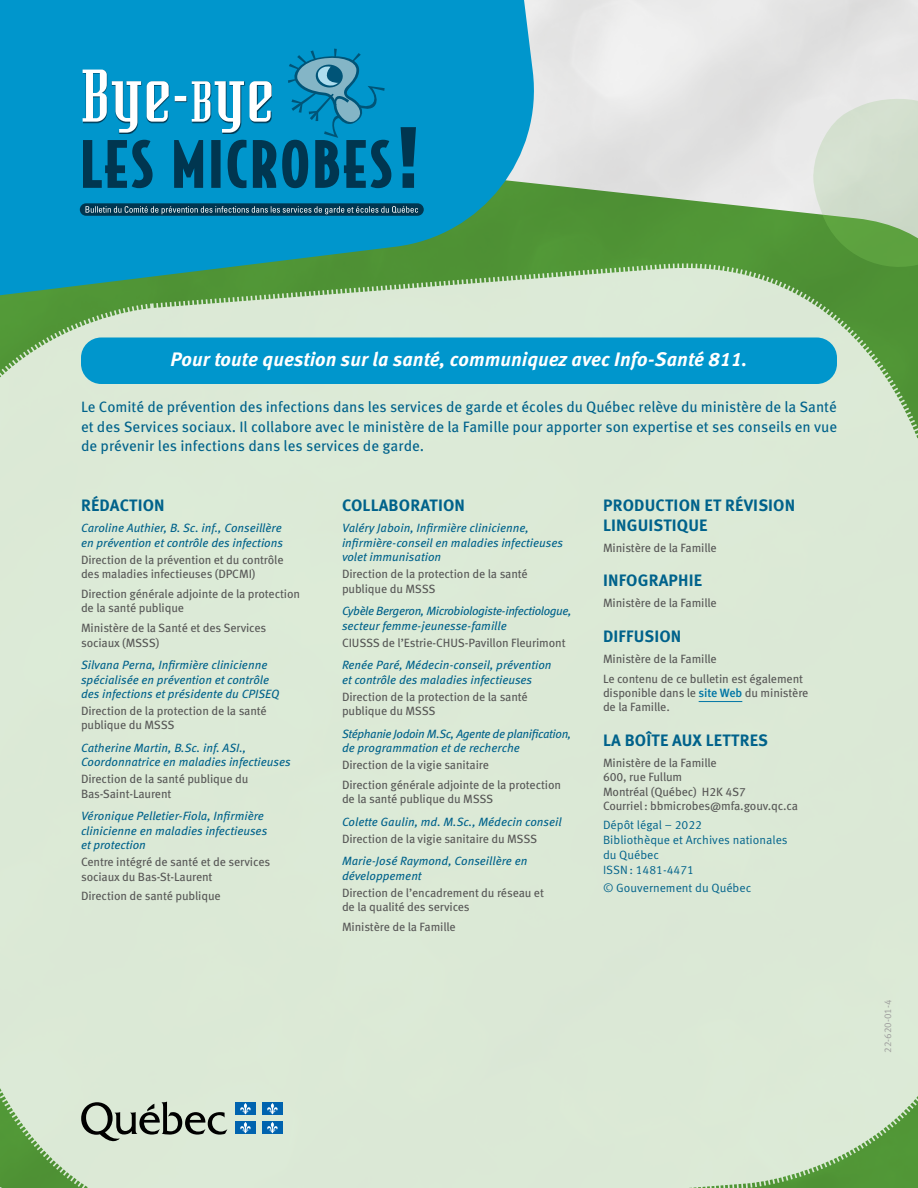
<style>
.page{position:relative;width:918px;height:1188px;background:#fff}
.page>*{position:absolute;margin:0;border:0;box-sizing:border-box;transform-origin:0 0}
.t1{font:italic 700 19.5px "Meta Pro";color:#fff}
.t2{font:700 16.5px/19.5px "Meta Pro";letter-spacing:.01em;color:#00628b}
.t3{font:15px/19.5px "Meta Pro";color:#00628b;text-align:justify}
.t4{font:12px/14.4px "Meta Pro";letter-spacing:-.01em;color:#575756}
.Non_du_collaborateur{font:italic 12px/14.4px "Meta Pro";color:#00628b}
.Non_du_collaborateur-2{font:italic 12px/14.4px "Meta Pro";letter-spacing:-.03em;color:#00628b}
.t5{font:12px/15px "Meta Pro Norm";color:#00628b}
.t6{font:9.75px "Meta Pro Norm";color:#9d9d9c}
.s1{font-weight:500;color:#0075a5}
</style>
<div class="page">
<svg style="left:543px;top:124px;width:269px;height:125px"></svg>
<svg style="left:0;top:0;width:543px;height:249px;fill:#0096cc"></svg>
<div style="left:0;top:262px;width:918px;height:926px;background:#dce9d6"></div>
<div style="left:80px;top:203px;width:344px;height:13px;background:#003650;border-radius:6px"></div>
<svg style="left:86px;top:206px;width:332px;height:8px"></svg>
<svg style="left:83px;top:49px;width:333px;height:139px"></svg>
<svg style="left:812px;top:97px;width:106px;height:180px"></svg>
<div style="left:81px;top:338px;width:756px;height:46px;background:#0096cc;border-radius:20px"></div>
<hr style="left:699px;top:701px;width:43px;height:1px;background:#0075a5">
<img style="left:60px;top:1081px;width:244px;height:74px">
<p class="t1" style="left:170px;top:344px;width:579px">Pour toute question sur la santé, communiquez avec Info-Santé 811.</p>
<p class="t3" style="left:81px;top:396px;width:758px">Le Comité de prévention des infections dans les services de garde et écoles du Québec relève du ministère de la Santé et des Services sociaux. Il collabore avec le ministère de la Famille pour apporter son expertise et ses conseils en vue de prévenir les infections dans les services de garde.</p>
<h3 class="t2" style="left:81px;top:495px;width:85px">RÉDACTION</h3>
<p class="Non_du_collaborateur" style="left:81px;top:520px;width:204px">Caroline Authier, B. Sc. inf., Conseillère en prévention et contrôle des infections</p>
<p class="t4" style="left:81px;top:552px;width:204px">Direction de la prévention et du contrôle des maladies infectieuses (DPCMI)</p>
<p class="t4" style="left:81px;top:586px;width:221px">Direction générale adjointe de la protection de la santé publique</p>
<p class="t4" style="left:81px;top:620px;width:187px">Ministère de la Santé et des Services sociaux (MSSS)</p>
<p class="Non_du_collaborateur" style="left:81px;top:657px;width:200px">Silvana Perna, Infirmière clinicienne spécialisée en prévention et contrôle des infections et présidente du CPISEQ</p>
<p class="t4" style="left:81px;top:703px;width:187px">Direction de la protection de la santé publique du MSSS</p>
<p class="Non_du_collaborateur" style="left:81px;top:740px;width:211px">Catherine Martin, B.Sc. inf. ASI.,<br>Coordonnatrice en maladies infectieuses</p>
<p class="t4" style="left:81px;top:771px;width:169px">Direction de la santé publique du<br>Bas-Saint-Laurent</p>
<p class="Non_du_collaborateur" style="left:81px;top:808px;width:188px">Véronique Pelletier-Fiola, Infirmière clinicienne en maladies infectieuses et protection</p>
<p class="t4" style="left:81px;top:854px;width:191px">Centre intégré de santé et de services sociaux du Bas-St-Laurent</p>
<p class="t4" style="left:81px;top:888px;width:141px">Direction de santé publique</p>
<h3 class="t2" style="left:342px;top:495px;width:124px">COLLABORATION</h3>
<p class="Non_du_collaborateur" style="left:342px;top:520px;width:223px">Valéry Jaboin, Infirmière clinicienne, infirmière-conseil en maladies infectieuses volet immunisation</p>
<p class="t4" style="left:342px;top:566px;width:187px">Direction de la protection de la santé publique du MSSS</p>
<p class="Non_du_collaborateur-2" style="left:342px;top:603px;width:231px">Cybèle Bergeron, Microbiologiste-infectiologue, secteur femme-jeunesse-famille</p>
<p class="t4" style="left:342px;top:634px;width:225px">CIUSSS de l’Estrie-CHUS-Pavillon Fleurimont</p>
<p class="Non_du_collaborateur" style="left:342px;top:657px;width:211px">Renée Paré, Médecin-conseil, prévention et contrôle des maladies infectieuses</p>
<p class="t4" style="left:342px;top:688px;width:187px">Direction de la protection de la santé publique du MSSS</p>
<p class="Non_du_collaborateur-2" style="left:342px;top:725px;width:231px">Stéphanie Jodoin M.Sc, Agente de planification, de programmation et de recherche</p>
<p class="t4" style="left:342px;top:757px;width:148px">Direction de la vigie sanitaire</p>
<p class="t4" style="left:342px;top:777px;width:221px">Direction générale adjointe de la protection de la santé publique du MSSS</p>
<p class="Non_du_collaborateur" style="left:342px;top:814px;width:221px">Colette Gaulin, md. M.Sc., Médecin conseil</p>
<p class="t4" style="left:342px;top:831px;width:197px">Direction de la vigie sanitaire du MSSS</p>
<p class="Non_du_collaborateur" style="left:342px;top:853px;width:187px">Marie-José Raymond, Conseillère en développement</p>
<p class="t4" style="left:342px;top:885px;width:203px">Direction de l’encadrement du réseau et de la qualité des services</p>
<p class="t4" style="left:342px;top:919px;width:115px">Ministère de la Famille</p>
<h3 class="t2" style="left:603px;top:495px;width:194px">PRODUCTION ET RÉVISION<br>LINGUISTIQUE</h3>
<p class="t4" style="left:603px;top:540px;width:115px">Ministère de la Famille</p>
<h3 class="t2" style="left:603px;top:570px;width:101px">INFOGRAPHIE</h3>
<p class="t4" style="left:603px;top:595px;width:115px">Ministère de la Famille</p>
<h3 class="t2" style="left:603px;top:625px;width:80px">DIFFUSION</h3>
<p class="t4" style="left:603px;top:651px;width:115px">Ministère de la Famille</p>
<p class="t4" style="left:603px;top:670px;width:207px">Le contenu de ce bulletin est également disponible dans le <span class="s1">site Web</span> du ministère de la Famille.</p>
<h3 class="t2" style="left:603px;top:729px;width:166px">LA BOÎTE AUX LETTRES</h3>
<p class="t4" style="left:603px;top:755px;width:196px">Ministère de la Famille<br>600, rue Fullum<br>Montréal (Québec) H2K 4S7<br>Courriel: bbmicrobes@mfa.gouv.qc.ca</p>
<p class="t5" style="left:603px;top:816px;width:186px">Dépôt légal – 2022<br>Bibliothèque et Archives nationales du Québec<br>ISSN: 1481-4471</p>
<p class="t5" style="left:603px;top:880px;width:150px">© Gouvernement du Québec</p>
<p class="t6" style="left:880px;top:1053px;width:55px;rotate:-90deg">22-620-01-4</p>
</div>
